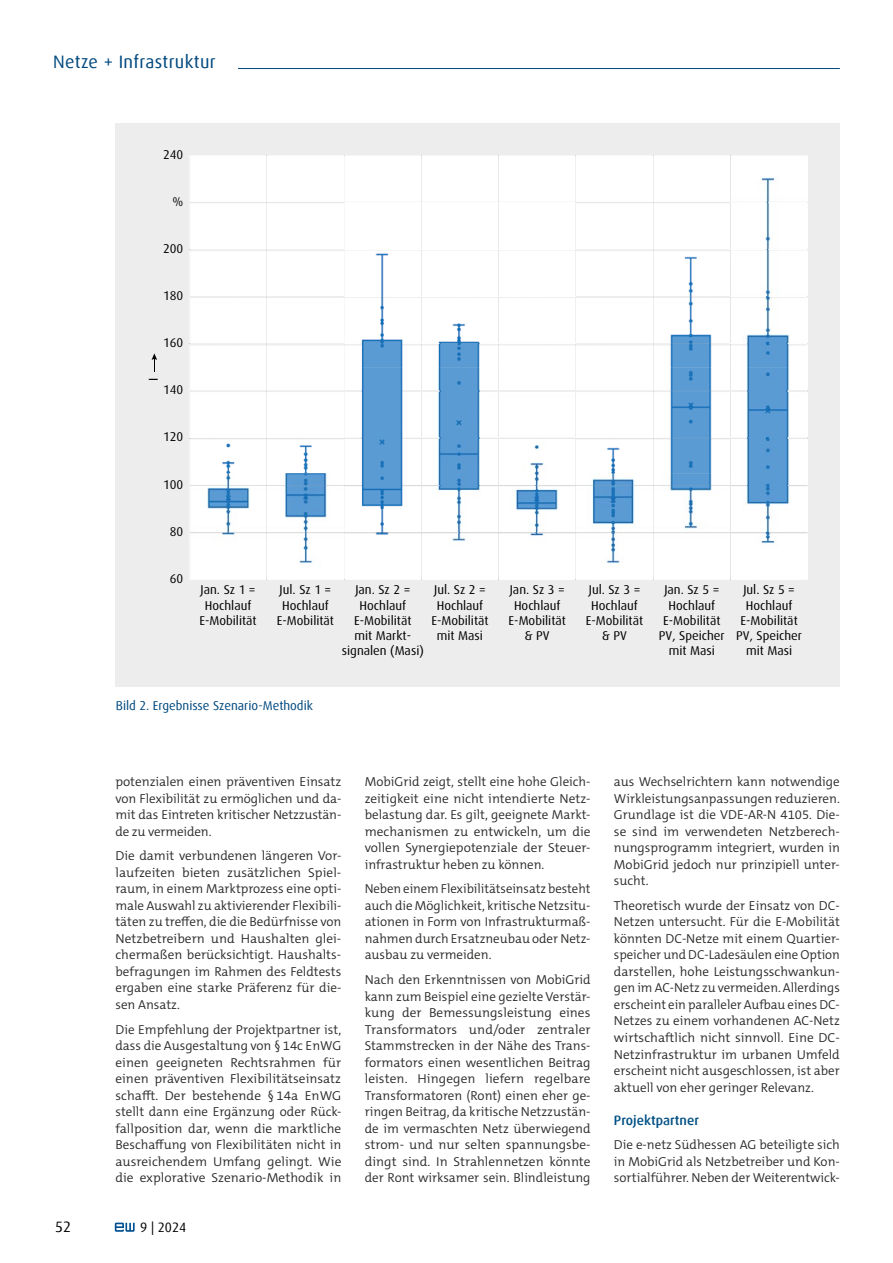
<style>
.page{position:relative;width:893px;height:1263px;background:#fff}
.page>*{position:absolute;margin:0;border:0;box-sizing:border-box;transform-origin:0 0}
.t1{font:18px "Dax Offc";letter-spacing:.02em;color:#00497f}
.t2{font:15px "Dax Offc";color:#000}
.t3{font:500 13.5px "Dax Offc";color:#005084}
.t4{font:13.5px "Dax Offc";color:#000}
.t5{font:300 13.05px/16.5px "The Mix C5";color:#282827;text-align:justify}
.t6{font:12.75px/15.3px "Dax Offc";color:#000;text-align:center}
.t7{font:12.75px "Dax Offc";color:#00497f}
</style>
<div class="page">
<svg style="left:115px;top:1222px;width:20px;height:10px"></svg>
<hr style="left:53px;top:68px;width:787px;height:1px;background:#00497f">
<div style="left:115px;top:123px;width:724px;height:564px;background:#ededed"></div>
<svg style="left:152px;top:353px;width:5px;height:19px"></svg>
<img style="left:730px;top:579px;width:39px;height:1px">
<img style="left:190px;top:155px;width:618px;height:424px">
<img style="left:190px;top:438px;width:618px;height:1px">
<img style="left:190px;top:344px;width:618px;height:1px">
<img style="left:190px;top:249px;width:618px;height:1px">
<img style="left:190px;top:202px;width:618px;height:1px">
<img style="left:190px;top:296px;width:618px;height:1px">
<img style="left:190px;top:391px;width:618px;height:1px">
<img style="left:190px;top:485px;width:618px;height:1px">
<img style="left:190px;top:532px;width:618px;height:1px">
<img style="left:190px;top:579px;width:540px;height:1px">
<img style="left:653px;top:155px;width:1px;height:424px">
<img style="left:267px;top:155px;width:1px;height:424px">
<div style="left:32px;top:0;width:205px;height:72px;background:#fff"></div>
<h1 class="t1" style="left:53px;top:50px;width:164px">Netze + Infrastruktur</h1>
<p class="t6" style="left:163px;top:147px;width:22px">240</p>
<p class="t6" style="left:172px;top:194px;width:12px">%</p>
<p class="t6" style="left:163px;top:241px;width:22px">200</p>
<p class="t6" style="left:163px;top:288px;width:22px">180</p>
<p class="t6" style="left:163px;top:335px;width:22px">160</p>
<p class="t6" style="left:146px;top:381px;width:5px;rotate:-90deg">I</p>
<p class="t6" style="left:163px;top:382px;width:22px">140</p>
<p class="t6" style="left:163px;top:429px;width:22px">120</p>
<p class="t6" style="left:163px;top:477px;width:22px">100</p>
<p class="t6" style="left:170px;top:524px;width:15px">80</p>
<p class="t6" style="left:170px;top:571px;width:15px">60</p>
<p class="t6" style="left:199px;top:582px;width:59px">Jan. Sz 1 =<br>Hochlauf<br>E-Mobilität</p>
<p class="t6" style="left:342px;top:582px;width:83px">Jan. Sz 2 =<br>Hochlauf<br>E-Mobilität<br>mit Markt&shy;signalen (Masi)</p>
<p class="t6" style="left:431px;top:582px;width:59px">Jul. Sz 2 =<br>Hochlauf<br>E-Mobilität mit Masi</p>
<p class="t6" style="left:509px;top:582px;width:59px">Jan. Sz 3 =<br>Hochlauf<br>E-Mobilität &amp; PV</p>
<p class="t6" style="left:586px;top:582px;width:59px">Jul. Sz 3 =<br>Hochlauf<br>E-Mobilität &amp; PV</p>
<p class="t6" style="left:659px;top:582px;width:67px">Jan. Sz 5 =<br>Hochlauf<br>E-Mobilität<br>PV, Speicher mit Masi</p>
<p class="t6" style="left:736px;top:582px;width:67px">Jul. Sz 5 =<br>Hochlauf<br>E-Mobilität<br>PV, Speicher mit Masi</p>
<p class="t6" style="left:277px;top:582px;width:59px">Jul. Sz 1 =<br>Hochlauf<br>E-Mobilität</p>
<p class="t7" style="left:116px;top:697px;width:199px">Bild 2. Ergebnisse Szenario-Methodik</p>
<p class="t5" style="left:115px;top:774px;width:227px">potenzialen einen präventiven Einsatz von Flexibilität zu ermöglichen und da&shy;mit das Eintreten kritischer Netzzustän&shy;de zu vermeiden.</p>
<p class="t5" style="left:115px;top:848px;width:227px">Die damit verbundenen längeren Vor&shy;laufzeiten bieten zusätzlichen Spiel&shy;raum, in einem Marktprozess eine opti&shy;male Auswahl zu aktivierender Flexibili&shy;täten zu treffen, die die Bedürfnisse von Netzbetreibern und Haushalten glei&shy;chermaßen berücksichtigt. Haushalts&shy;befragungen im Rahmen des Feldtests ergaben eine starke Präferenz für die&shy;sen Ansatz.</p>
<p class="t5" style="left:115px;top:1021px;width:227px">Die Empfehlung der Projektpartner ist, dass die Ausgestaltung von § 14c EnWG einen geeigneten Rechtsrahmen für einen präventiven Flexibilitätseinsatz schafft. Der bestehende § 14a EnWG stellt dann eine Ergänzung oder Rück&shy;fallposition dar, wenn die marktliche Beschaffung von Flexibilitäten nicht in ausreichendem Umfang gelingt. Wie die explorative Szenario-Methodik in</p>
<p class="t2" style="left:55px;top:1217px;width:17px">52</p>
<p class="t4" style="left:140px;top:1218px;width:48px">9 | 2024</p>
<p class="t5" style="left:365px;top:774px;width:227px">MobiGrid zeigt, stellt eine hohe Gleich&shy;zeitigkeit eine nicht intendierte Netz&shy;belastung dar. Es gilt, geeignete Markt&shy;mechanismen zu entwickeln, um die vollen Synergiepotenziale der Steuer&shy;infrastruktur heben zu können.</p>
<p class="t5" style="left:365px;top:881px;width:227px">Neben einem Flexibilitätseinsatz besteht auch die Möglichkeit, kritische Netzsitu&shy;ationen in Form von Infrastrukturmaß&shy;nahmen durch Ersatzneubau oder Netz&shy;ausbau zu vermeiden.</p>
<p class="t5" style="left:365px;top:972px;width:227px">Nach den Erkenntnissen von MobiGrid kann zum Beispiel eine gezielte Verstär&shy;kung der Bemessungsleistung eines Transformators und/oder zentraler Stammstrecken in der Nähe des Trans&shy;formators einen wesentlichen Beitrag leisten. Hingegen liefern regelbare Transformatoren (Ront) einen eher ge&shy;ringen Beitrag, da kritische Netzzustän&shy;de im vermaschten Netz überwiegend strom- und nur selten spannungsbe&shy;dingt sind. In Strahlennetzen könnte der Ront wirksamer sein. Blindleistung</p>
<p class="t5" style="left:614px;top:774px;width:227px">aus Wechselrichtern kann notwendige Wirkleistungsanpassungen reduzieren.<br>Grundlage ist die VDE-AR-N 4105. Die&shy;se sind im verwendeten Netzberech&shy;nungsprogramm integriert, wurden in MobiGrid jedoch nur prinzipiell unter&shy;sucht.</p>
<p class="t5" style="left:614px;top:897px;width:227px">Theoretisch wurde der Einsatz von DC-Netzen untersucht. Für die E-Mobilität könnten DC-Netze mit einem Quartier&shy;speicher und DC-Ladesäulen eine Option darstellen, hohe Leistungsschwankun&shy;gen im AC-Netz zu vermeiden. Allerdings erscheint ein paralleler Aufbau eines DC-Netzes zu einem vorhandenen AC-Netz wirtschaftlich nicht sinnvoll. Eine DC-Netzinfrastruktur im urbanen Umfeld erscheint nicht ausgeschlossen, ist aber aktuell von eher geringer Relevanz.</p>
<p class="t3" style="left:614px;top:1111px;width:86px">Projektpartner</p>
<p class="t5" style="left:614px;top:1137px;width:227px">Die e-netz Südhessen AG beteiligte sich in MobiGrid als Netzbetreiber und Kon&shy;sortialführer. Neben der Weiterentwick-</p>
</div>
